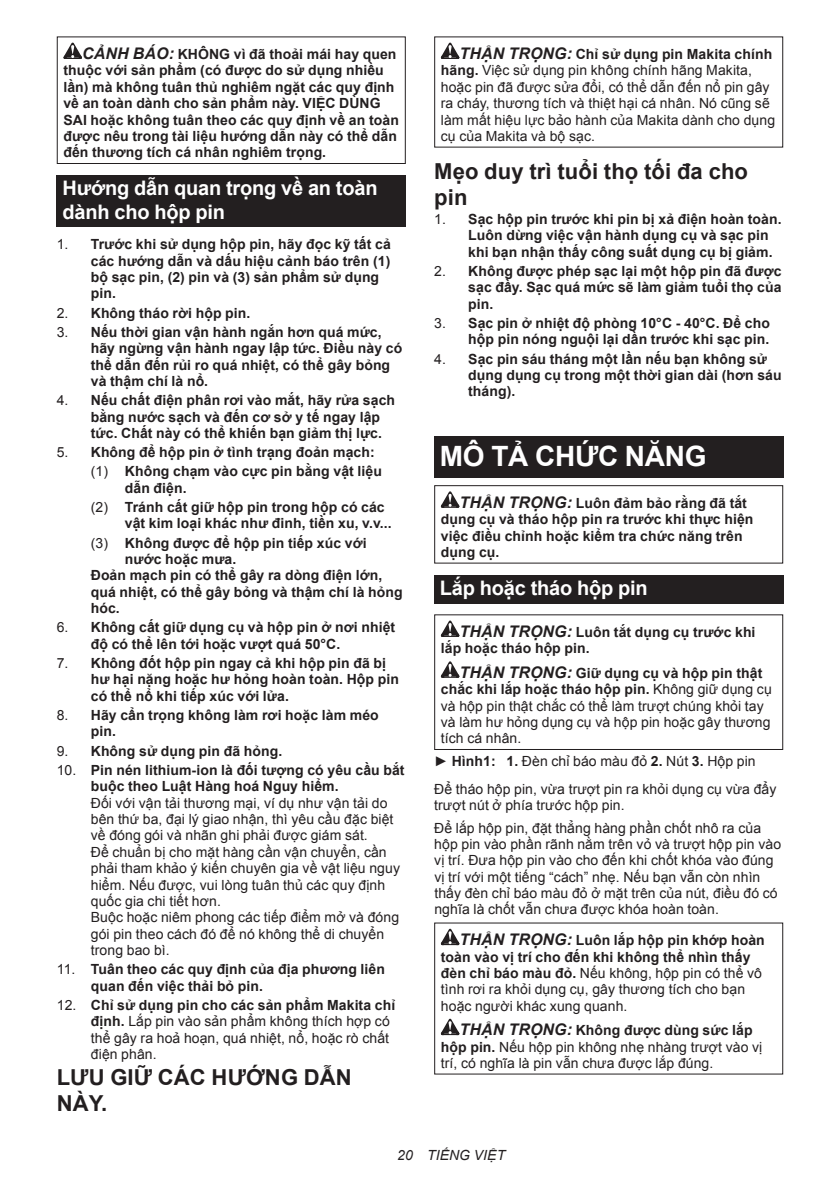
<style>
.page{position:relative;width:840px;height:1191px;background:#fff}
.page>*{position:absolute;margin:0;border:0;box-sizing:border-box;transform-origin:0 0}
.t1{font:700 28px "Arial";letter-spacing:-.01em;color:#fff}
.t2{font:700 22px/25.8px "Arial";letter-spacing:.005em;color:#231f20}
.t3{font:700 20px/23.4px "Arial";letter-spacing:-.01em;color:#fff}
.t4{font:700 14px/16.4px "Arial";letter-spacing:.005em;color:#231f20}
.t5{font:14px/16.4px "Arial";letter-spacing:.005em;color:#231f20}
.t6{font:italic 14px "Arial";letter-spacing:.005em;color:#231f20}
.s1{font-style:italic;font-size:16px}
.s2{font-weight:400}
.s3{font-weight:700}
.s4{font-weight:700;font-style:italic;font-size:16px}
</style>
<div class="page">
<svg style="left:63px;top:43px;width:19px;height:16px"></svg>
<div style="left:57px;top:36px;width:348px;height:128px;border:1px solid #231f20"></div>
<div style="left:57px;top:175px;width:348px;height:52px;background:#231f20"></div>
<svg style="left:440px;top:43px;width:19px;height:16px"></svg>
<div style="left:434px;top:436px;width:348px;height:41px;background:#231f20"></div>
<svg style="left:440px;top:491px;width:19px;height:17px"></svg>
<div style="left:434px;top:485px;width:348px;height:78px;border:1px solid #231f20"></div>
<div style="left:434px;top:575px;width:348px;height:28px;background:#231f20"></div>
<svg style="left:440px;top:620px;width:19px;height:17px"></svg>
<svg style="left:440px;top:661px;width:19px;height:17px"></svg>
<div style="left:434px;top:614px;width:348px;height:136px;border:1px solid #231f20"></div>
<svg style="left:440px;top:928px;width:19px;height:17px"></svg>
<svg style="left:440px;top:1018px;width:19px;height:17px"></svg>
<p class="t4" style="left:63px;top:46px;width:337px;text-indent:19px"><span class="s1">CẢNH BÁO:</span> KHÔNG vì đã thoải mái hay quen thuộc với sản phẩm (có được do sử dụng nhiều lần) mà không tuân thủ nghiêm ngặt các quy định về an toàn dành cho sản phẩm này. VIỆC DÙNG SAI hoặc không tuân theo các quy định về an toàn được nêu trong tài liệu hướng dẫn này có thể dẫn đến thương tích cá nhân nghiêm trọng.</p>
<h3 class="t3" style="left:62px;top:177px;width:316px">Hướng dẫn quan trọng về an toàn dành cho hộp pin</h3>
<p class="t4" style="left:91px;top:237px;width:301px;text-indent:-34px"><span class="s2">1.</span> Trước khi sử dụng hộp pin, hãy đọc kỹ tất cả các hướng dẫn và dấu hiệu cảnh báo trên (1) bộ sạc pin, (2) pin và (3) sản phẩm sử dụng pin.</p>
<p class="t4" style="left:57px;top:305px;width:195px"><span class="s2">2.</span> Không tháo rời hộp pin.</p>
<p class="t4" style="left:91px;top:324px;width:313px;text-indent:-34px"><span class="s2">3.</span> Nếu thời gian vận hành ngắn hơn quá mức, hãy ngừng vận hành ngay lập tức. Ðiều này có thể dẫn đến rủi ro quá nhiệt, có thể gây bỏng và thậm chí là nổ.</p>
<p class="t4" style="left:91px;top:392px;width:305px;text-indent:-34px"><span class="s2">4.</span> Nếu chất điện phân rơi vào mắt, hãy rửa sạch bằng nước sạch và đến cơ sở y tế ngay lập tức. Chất này có thể khiến bạn giảm thị lực.</p>
<p class="t4" style="left:91px;top:443px;width:292px;line-height:19.2px;text-indent:-34px"><span class="s2">5.</span> Không để hộp pin ở tình trạng đoản mạch: <span class="s2">(1)</span> Không chạm vào cực pin bằng vật liệu</p>
<p class="t4" style="left:91px;top:479px;width:295px;line-height:19.2px;text-indent:34px">dẫn điện.<br><span class="s2">(2)</span> Tránh cất giữ hộp pin trong hộp có các</p>
<p class="t4" style="left:91px;top:514px;width:302px;line-height:19.2px;text-indent:34px">vật kim loại khác như đinh, tiền xu, v.v... <span class="s2">(3)</span> Không được để hộp pin tiếp xúc với</p>
<p class="t4" style="left:91px;top:551px;width:313px;text-indent:34px">nước hoặc mưa.<br>Ðoản mạch pin có thể gây ra dòng điện lớn, quá nhiệt, có thể gây bỏng và thậm chí là hỏng hóc.</p>
<p class="t4" style="left:91px;top:620px;width:306px;text-indent:-34px"><span class="s2">6.</span> Không cất giữ dụng cụ và hộp pin ở nơi nhiệt độ có thể lên tới hoặc vượt quá 50°C.</p>
<p class="t4" style="left:91px;top:655px;width:309px;text-indent:-34px"><span class="s2">7.</span> Không đốt hộp pin ngay cả khi hộp pin đã bị hư hại nặng hoặc hư hỏng hoàn toàn. Hộp pin có thể nổ khi tiếp xúc với lửa.</p>
<p class="t4" style="left:91px;top:707px;width:289px;text-indent:-34px"><span class="s2">8.</span> Hãy cẩn trọng không làm rơi hoặc làm méo pin.</p>
<p class="t4" style="left:57px;top:743px;width:227px"><span class="s2">9.</span> Không sử dụng pin đã hỏng.</p>
<p class="t4" style="left:91px;top:762px;width:315px;text-indent:-34px"><span class="s2">10.</span> Pin nén lithium-ion là đối tượng có yêu cầu bắt buộc theo Luật Hàng hoá Nguy hiểm.</p>
<p class="t5" style="left:91px;top:794px;width:310px">Đối với vận tải thương mại, ví dụ như vận tải do bên thứ ba, đại lý giao nhận, thì yêu cầu đặc biệt về đóng gói và nhãn ghi phải được giám sát.<br>Để chuẩn bị cho mặt hàng cần vận chuyển, cần phải tham khảo ý kiến chuyên gia về vật liệu nguy hiểm. Nếu được, vui lòng tuân thủ các quy định quốc gia chi tiết hơn.<br>Buộc hoặc niêm phong các tiếp điểm mở và đóng gói pin theo cách đó để nó không thể di chuyển trong bao bì.</p>
<p class="t4" style="left:91px;top:961px;width:295px;text-indent:-34px"><span class="s2">11.</span> Tuân theo các quy định của địa phương liên quan đến việc thải bỏ pin.</p>
<p class="t5" style="left:91px;top:997px;width:306px;text-indent:-34px">12. <span class="s3">Chỉ sử dụng pin cho các sản phẩm Makita chỉ định.</span> Lắp pin vào sản phẩm không thích hợp có thể gây ra hoả hoạn, quá nhiệt, nổ, hoặc rò chất điện phân.</p>
<h2 class="t2" style="left:57px;top:1065px;width:296px">LƯU GIỮ CÁC HƯỚNG DẪN<br>NÀY.</h2>
<p class="t5" style="left:440px;top:46px;width:335px;text-indent:19px"><span class="s4">THẬN TRỌNG:</span> <span class="s3">Chỉ sử dụng pin Makita chính hãng.</span> Việc sử dụng pin không chính hãng Makita, hoặc pin đã được sửa đổi, có thể dẫn đến nổ pin gây ra cháy, thương tích và thiệt hại cá nhân. Nó cũng sẽ làm mất hiệu lực bảo hành của Makita dành cho dụng cụ của Makita và bộ sạc.</p>
<h2 class="t2" style="left:434px;top:159px;width:315px">Mẹo duy trì tuổi thọ tối đa cho pin</h2>
<p class="t4" style="left:468px;top:211px;width:315px;text-indent:-34px"><span class="s2">1.</span> Sạc hộp pin trước khi pin bị xả điện hoàn toàn.<br>Luôn dừng việc vận hành dụng cụ và sạc pin khi bạn nhận thấy công suất dụng cụ bị giảm.</p>
<p class="t4" style="left:468px;top:263px;width:315px;text-align:justify;text-indent:-34px"><span class="s2">2.</span> Không được phép sạc lại một hộp pin đã được sạc đầy. Sạc quá mức sẽ làm giảm tuổi thọ của pin.</p>
<p class="t4" style="left:434px;top:315px;width:337px;text-align:right"><span class="s2">3.</span> Sạc pin ở nhiệt độ phòng 10°C - 40°C. Ðể cho hộp pin nóng nguội lại dần trước khi sạc pin.</p>
<p class="t4" style="left:468px;top:351px;width:315px;text-indent:-34px"><span class="s2">4.</span> Sạc pin sáu tháng một lần nếu bạn không sử dụng dụng cụ trong một thời gian dài (hơn sáu tháng).</p>
<h1 class="t1" style="left:439px;top:437px;width:268px">MÔ TẢ CHỨC NĂNG</h1>
<p class="t4" style="left:440px;top:495px;width:314px;text-indent:19px"><span class="s1">THẬN TRỌNG:</span> Luôn đảm bảo rằng đã tắt dụng cụ và tháo hộp pin ra trước khi thực hiện việc điều chỉnh hoặc kiểm tra chức năng trên dụng cụ.</p>
<h3 class="t3" style="left:439px;top:577px;width:209px">Lắp hoặc tháo hộp pin</h3>
<p class="t4" style="left:440px;top:624px;width:316px;text-indent:19px"><span class="s1">THẬN TRỌNG:</span> Luôn tắt dụng cụ trước khi lắp hoặc tháo hộp pin.</p>
<p class="t5" style="left:440px;top:665px;width:332px;text-indent:19px"><span class="s4">THẬN TRỌNG:</span> <span class="s3">Giữ dụng cụ và hộp pin thật chắc khi lắp hoặc tháo hộp pin.</span> Không giữ dụng cụ và hộp pin thật chắc có thể làm trượt chúng khỏi tay và làm hư hỏng dụng cụ và hộp pin hoặc gây thương tích cá nhân.</p>
<p class="t5" style="left:434px;top:747px;width:343px;line-height:27.8px">► <span class="s3">Hình1: 1.</span> Đèn chỉ báo màu đỏ <span class="s3">2.</span> Nút <span class="s3">3.</span> Hộp pin<br>Để tháo hộp pin, vừa trượt pin ra khỏi dụng cụ vừa đẩy</p>
<p class="t5" style="left:434px;top:794px;width:328px;line-height:22px">trượt nút ở phía trước hộp pin.<br>Để lắp hộp pin, đặt thẳng hàng phần chốt nhô ra của</p>
<p class="t5" style="left:434px;top:836px;width:348px">hộp pin vào phần rãnh nằm trên vỏ và trượt hộp pin vào vị trí. Đưa hộp pin vào cho đến khi chốt khóa vào đúng vị trí với một tiếng “cách” nhẹ. Nếu bạn vẫn còn nhìn thấy đèn chỉ báo màu đỏ ở mặt trên của nút, điều đó có nghĩa là chốt vẫn chưa được khóa hoàn toàn.</p>
<p class="t5" style="left:440px;top:932px;width:325px;text-indent:19px"><span class="s4">THẬN TRỌNG:</span> <span class="s3">Luôn lắp hộp pin khớp hoàn toàn vào vị trí cho đến khi không thể nhìn thấy đèn chỉ báo màu đỏ.</span> Nếu không, hộp pin có thể vô tình rơi ra khỏi dụng cụ, gây thương tích cho bạn hoặc người khác xung quanh.</p>
<p class="t5" style="left:440px;top:1022px;width:323px;text-indent:19px"><span class="s4">THẬN TRỌNG:</span> <span class="s3">Không được dùng sức lắp hộp pin.</span> Nếu hộp pin không nhẹ nhàng trượt vào vị trí, có nghĩa là pin vẫn chưa được lắp đúng.</p>
<p class="t6" style="left:397px;top:1146px;width:109px">20 TIẾNG VIỆT</p>
</div>
